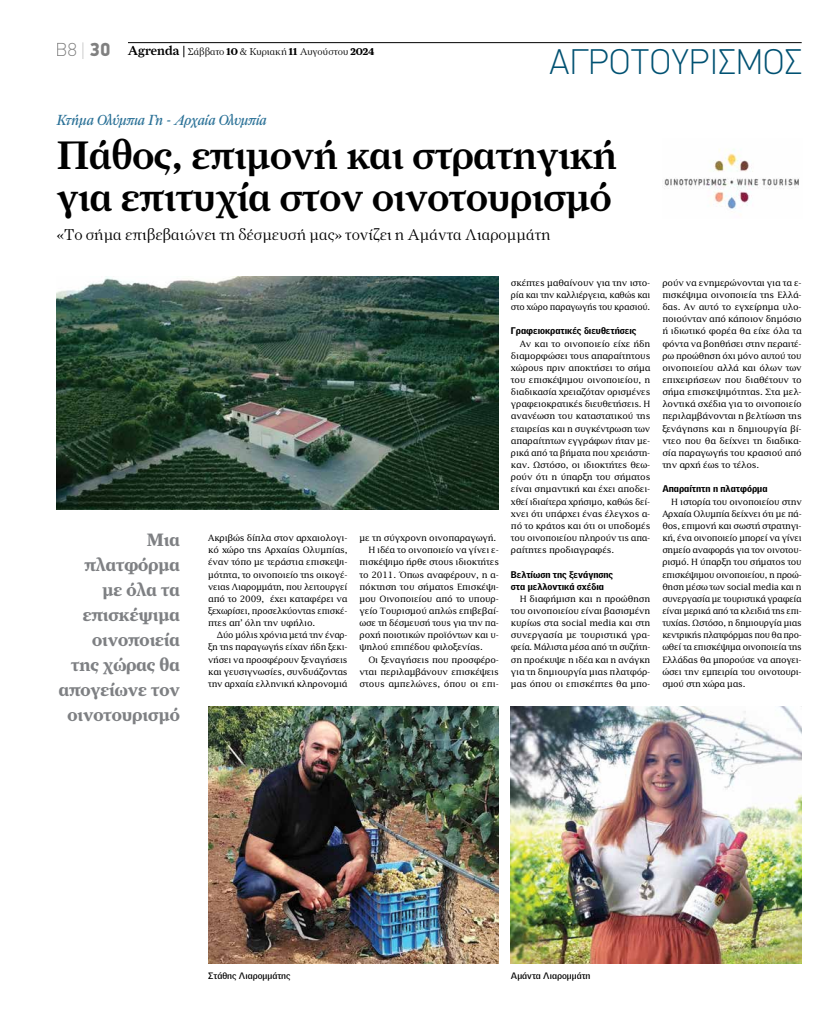
<style>
.page{position:relative;width:823px;height:1021px;background:#fff}
.page>*{position:absolute;margin:0;border:0;box-sizing:border-box;transform-origin:0 0}
.t1{font:500 40px/42px "Farnham Display GR";letter-spacing:-.01em;color:#000}
.t2{font:100 36px "PF Din Display Pro";letter-spacing:.02em;color:#005172}
.t3{font:700 18px/25px "Farnham Display GR";color:#7e8083;text-align:right}
.t4{font:300 15.8px "Farnham Display GR";color:#000}
.t5{font:italic 14.7px "Farnham Display GR";letter-spacing:-.03em;color:#2a7197}
.t6{font:300 10px "Farnham Display GR";letter-spacing:-.01em;color:#000}
.t7{font:900 9.4px/12.2px "S Griffith Gothic";color:#000}
.t8{font:700 9px "S Griffith Gothic";color:#000;scale:1.05 1}
.t9{font:8.7px/12.2px "Sol Serif";letter-spacing:-.015em;color:#000;text-align:justify}
.s1{font-family:"PF Din Display Pro";font-weight:100;font-size:19px}
.s2{font-family:"PF Din Display Pro";font-weight:100;font-style:italic;font-size:19px}
.s3{font-family:"PF Din Display Pro";font-weight:900;font-size:19px}
.s4{font-weight:500;font-size:13px}
.s5{font-weight:700}
</style>
<div class="page">
<hr style="left:128px;top:42px;width:673px;height:1px;background:#000">
<img style="left:57px;top:276px;width:441px;height:233px">
<img style="left:510px;top:706px;width:291px;height:257px">
<img style="left:208px;top:706px;width:290px;height:257px">
<img style="left:664px;top:149px;width:135px;height:61px">
<p class="t6" style="left:57px;top:46px;width:319px"><span class="s1">B8</span> <span class="s2">|</span> <span class="s3">30</span> <span class="s4">Agrenda</span> Σάββατο <span class="s5">10</span> &amp; Κυριακή <span class="s5">11</span> Αυγούστου <span class="s5">2024</span></p>
<h2 class="t2" style="left:549px;top:41px;width:255px">ΑΓΡΟΤΟΥΡΙΣΜΟΣ</h2>
<h3 class="t5" style="left:57px;top:111px;width:212px">Κτήμα Ολύμπια Γη - Αρχαία Ολυμπία</h3>
<h1 class="t1" style="left:57px;top:134px;width:561px">Πάθος, επιμονή και στρατηγική για επιτυχία στον οινοτουρισμό</h1>
<h3 class="t4" style="left:57px;top:226px;width:495px">«Το σήμα επιβεβαιώνει τη δέσμευσή μας» τονίζει η Αμάντα Λιαρομμάτη</h3>
<h3 class="t3" style="left:59px;top:527px;width:122px">Μια πλατφόρμα<br>με όλα τα επισκέψιμα οινοποιεία<br>της χώρας θα απογείωνε τον οινοτουρισμό</h3>
<p class="t9" style="left:208px;top:531px;width:141px">Ακριβώς δίπλα στον αρχαιολογι&shy;κό χώρο της Αρχαίας Ολυμπίας, έναν τόπο με τεράστια επισκεψι&shy;μότητα, το οινοποιείο της οικογέ&shy;νειας Λιαρομμάτη, που λειτουργεί από το 2009, έχει καταφέρει να ξεχωρίσει, προσελκύοντας επισκέ&shy;πτες απ’ όλη την υφήλιο.</p>
<p class="t9" style="left:208px;top:629px;width:141px;text-indent:9px">Δύο μόλις χρόνια μετά την έναρ&shy;ξη της παραγωγής είχαν ήδη ξεκι&shy;νήσει να προσφέρουν ξεναγήσεις και γευσιγνωσίες, συνδυάζοντας την αρχαία ελληνική κληρονομιά</p>
<p class="t9" style="left:359px;top:531px;width:138px">με τη σύγχρονη οινοπαραγωγή.</p>
<p class="t9" style="left:368px;top:544px;width:132px">Η ιδέα το οινοποιείο να γίνει ε-</p>
<p class="t9" style="left:359px;top:556px;width:141px">πισκέψιμο ήρθε στους ιδιοκτήτες</p>
<p class="t9" style="left:359px;top:568px;width:141px">το 2011. Όπως αναφέρουν, η α-</p>
<p class="t9" style="left:359px;top:580px;width:141px">πόκτηση του σήματος Επισκέψι-</p>
<p class="t9" style="left:359px;top:592px;width:141px">μου Οινοποιείου από το υπουρ-</p>
<p class="t9" style="left:359px;top:604px;width:141px">γείο Τουρισμού απλώς επιβεβαί-</p>
<p class="t9" style="left:359px;top:616px;width:141px">ωσε τη δέσμευσή τους για την πα-</p>
<p class="t9" style="left:359px;top:629px;width:141px">ροχή ποιοτικών προϊόντων και υ-</p>
<p class="t9" style="left:359px;top:641px;width:125px">ψηλού επιπέδου φιλοξενίας.</p>
<p class="t9" style="left:368px;top:653px;width:132px">Οι ξεναγήσεις που προσφέρο-</p>
<p class="t9" style="left:359px;top:665px;width:141px">νται περιλαμβάνουν επισκέψεις</p>
<p class="t9" style="left:359px;top:677px;width:141px">στους αμπελώνες, όπου οι επι-</p>
<p class="t9" style="left:510px;top:276px;width:141px">σκέπτες μαθαίνουν για την ιστο&shy;ρία και την καλλιέργεια, καθώς και στο χώρο παραγωγής του κρασιού.</p>
<p class="t7" style="left:510px;top:324px;width:127px">Γραφειοκρατικές διευθετήσεις</p>
<p class="t9" style="left:510px;top:337px;width:141px;text-indent:9px">Αν και το οινοποιείο είχε ήδη διαμορφώσει τους απαραίτητους χώρους πριν αποκτήσει το σήμα του επισκέψιμου οινοποιείου, η διαδικασία χρειαζόταν ορισμένες γραφειοκρατικές διευθετήσεις. Η ανανέωση του καταστατικού της εταιρείας και η συγκέντρωση των απαραίτητων εγγράφων ήταν με&shy;ρικά από τα βήματα που χρειάστη&shy;καν. Ωστόσο, οι ιδιοκτήτες θεω&shy;ρούν ότι η ύπαρξη του σήματος είναι σημαντική και έχει αποδει&shy;χθεί ιδιαίτερα χρήσιμο, καθώς δεί&shy;χνει ότι υπάρχει ένας έλεγχος α&shy;πό το κράτος και ότι οι υποδομές του οινοποιείου πληρούν τις απα&shy;ραίτητες προδιαγραφές.</p>
<p class="t7" style="left:510px;top:567px;width:104px">Βελτίωση της ξενάγησης στα μελλοντικά σχέδια</p>
<p class="t9" style="left:510px;top:592px;width:141px;text-indent:9px">Η διαφήμιση και η προώθηση του οινοποιείου είναι βασισμένη κυρίως στα social media και στη συνεργασία με τουριστικά γρα&shy;φεία. Μάλιστα μέσα από τη συζήτη&shy;ση προέκυψε η ιδέα και η ανάγκη για τη δημιουργία μιας πλατφόρ&shy;μας όπου οι επισκέπτες θα μπο-</p>
<p class="t9" style="left:662px;top:276px;width:141px">ρούν να ενημερώνονται για τα ε&shy;πισκέψιμα οινοποιεία της Ελλά&shy;δας. Αν αυτό το εγχείρημα υλο&shy;ποιούνταν από κάποιον δημόσιο ή ιδιωτικό φορέα θα είχε όλα τα φόντα να βοηθήσει στην περαιτέ&shy;ρω προώθηση όχι μόνο αυτού του οινοποιείου αλλά και όλων των επιχειρήσεων που διαθέτουν το σήμα επισκεψιμότητας. Στα μελ&shy;λοντικά σχέδια για το οινοποιείο περιλαμβάνονται η βελτίωση της ξενάγησης και η δημιουργία βί&shy;ντεο που θα δείχνει τη διαδικα&shy;σία παραγωγής του κρασιού από την αρχή έως το τέλος.</p>
<p class="t7" style="left:662px;top:482px;width:107px">Απαραίτητη η πλατφόρμα</p>
<p class="t9" style="left:662px;top:495px;width:141px;text-indent:9px">Η ιστορία του οινοποιείου στην Αρχαία Ολυμπία δείχνει ότι με πά&shy;θος, επιμονή και σωστή στρατηγι&shy;κή, ένα οινοποιείο μπορεί να γίνει σημείο αναφοράς για τον οινοτου&shy;ρισμό. Η ύπαρξη του σήματος του επισκέψιμου οινοποιείου, η προώ&shy;θηση μέσω των social media και η συνεργασία με τουριστικά γραφεία είναι μερικά από τα κλειδιά της επι&shy;τυχίας. Ωστόσο, η δημιουργία μιας κεντρικής πλατφόρμας που θα προ&shy;ωθεί τα επισκέψιμα οινοποιεία της Ελλάδας θα μπορούσε να απογει&shy;ώσει την εμπειρία του οινοτουρι&shy;σμού στη χώρα μας.</p>
<p class="t8" style="left:208px;top:969px;width:80px">Στάθης Λιαρομμάτης</p>
<p class="t8" style="left:510px;top:969px;width:77px">Αμάντα Λιαρομμάτη</p>
</div>
